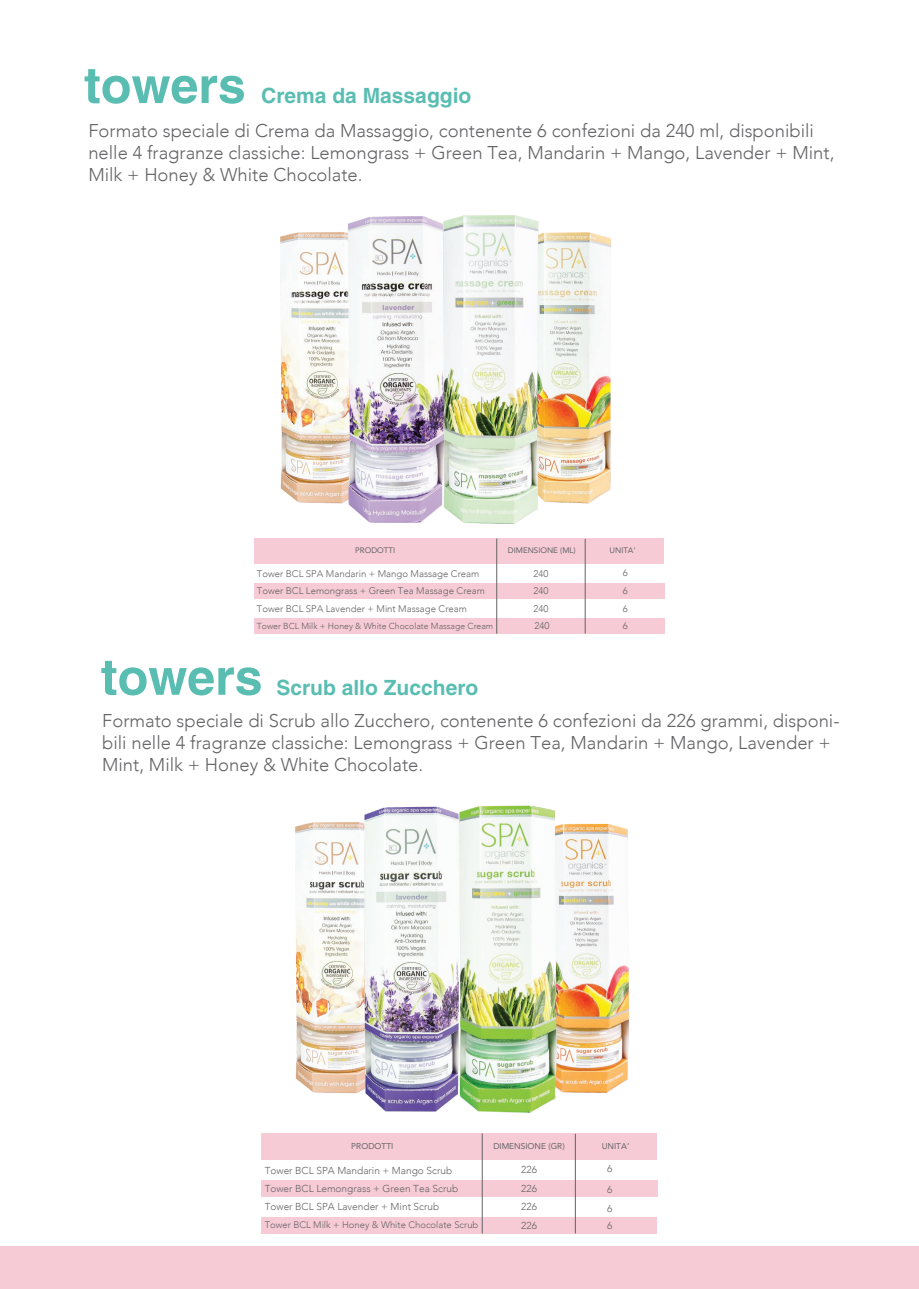
<style>
.page{position:relative;width:919px;height:1289px;background:#fff}
.page>*{position:absolute;margin:0;border:0;box-sizing:border-box;transform-origin:0 0}
.t1{font:700 50.1px "Helvetica";color:#5abdb2}
.t2{font:700 21px "Helvetica";color:#5abdb2}
.t3{font:300 18.45px/22px "Avenir";color:#636366}
.t4{font:300 10.05px "Avenir";color:#636366}
.t5{font:300 9.6px "Avenir";color:#636366}
.t6{font:300 9.45px "Avenir";color:#636366}
.t7{font:300 8.7px "Avenir";color:#636366}
.t8{font:8.4px "Avenir";color:#636366}
.t9{font:7.95px "Avenir";color:#636366}
</style>
<div class="page">
<div style="left:0;top:1246px;width:918px;height:42px;background:#f7cbd5"></div>
<img style="left:571px;top:823px;width:59px;height:270px">
<img style="left:295px;top:822px;width:54px;height:271px">
<img style="left:349px;top:806px;width:94px;height:306px">
<img style="left:443px;top:805px;width:128px;height:308px">
<div style="left:254px;top:583px;width:410px;height:16px;background:#f7cbd5"></div>
<div style="left:254px;top:618px;width:410px;height:16px;background:#f7cbd5"></div>
<div style="left:254px;top:538px;width:409px;height:26px;background:#f7cbd5"></div>
<hr style="left:496px;top:538px;width:1px;height:95px;background:#636366">
<hr style="left:585px;top:539px;width:1px;height:94px;background:#636366">
<img style="left:554px;top:232px;width:58px;height:272px">
<img style="left:280px;top:232px;width:53px;height:272px">
<img style="left:457px;top:215px;width:97px;height:309px">
<img style="left:333px;top:216px;width:124px;height:307px">
<div style="left:261px;top:1180px;width:396px;height:16px;background:#f7cbd5"></div>
<div style="left:261px;top:1217px;width:395px;height:16px;background:#f7cbd5"></div>
<div style="left:261px;top:1133px;width:396px;height:27px;background:#f7cbd5"></div>
<hr style="left:482px;top:1133px;width:1px;height:100px;background:#636366">
<hr style="left:575px;top:1133px;width:1px;height:100px;background:#636366">
<h1 class="t1" style="left:84px;top:55px;width:163px">towers</h1>
<p class="t2" style="left:261px;top:83px;width:212px">Crema da Massaggio</p>
<p class="t3" style="left:88px;top:119px;width:747px">Formato speciale di Crema da Massaggio, contenente 6 confezioni da 240 ml, disponibili nelle 4 fragranze classiche: Lemongrass + Green Tea, Mandarin + Mango, Lavender + Mint,<br>Milk + Honey &amp; White Chocolate.</p>
<p class="t9" style="left:355px;top:544px;width:41px">PRODOTTI</p>
<p class="t9" style="left:508px;top:543px;width:69px">DIMENSIONE (ML)</p>
<p class="t9" style="left:609px;top:543px;width:28px">UNITA’</p>
<p class="t5" style="left:257px;top:568px;width:224px">Tower BCL SPA Mandarin + Mango Massage Cream</p>
<p class="t5" style="left:533px;top:567px;width:16px">240</p>
<p class="t5" style="left:622px;top:567px;width:6px">6</p>
<p class="t5" style="left:257px;top:585px;width:229px">Tower BCL Lemongrass + Green Tea Massage Cream</p>
<p class="t5" style="left:533px;top:585px;width:16px">240</p>
<p class="t5" style="left:622px;top:585px;width:6px">6</p>
<p class="t5" style="left:257px;top:602px;width:212px">Tower BCL SPA Lavender + Mint Massage Cream</p>
<p class="t5" style="left:533px;top:603px;width:16px">240</p>
<p class="t5" style="left:622px;top:602px;width:6px">6</p>
<p class="t7" style="left:257px;top:620px;width:238px">Tower BCL Milk + Honey &amp; White Chocolate Massage Cream</p>
<p class="t5" style="left:534px;top:619px;width:16px">240</p>
<p class="t5" style="left:622px;top:620px;width:6px">6</p>
<h1 class="t1" style="left:101px;top:646px;width:163px">towers</h1>
<p class="t2" style="left:276px;top:674px;width:203px">Scrub allo Zucchero</p>
<p class="t3" style="left:102px;top:709px;width:738px">Formato speciale di Scrub allo Zucchero, contenente 6 confezioni da 226 grammi, disponi&shy;bili nelle 4 fragranze classiche: Lemongrass + Green Tea, Mandarin + Mango, Lavender +<br>Mint, Milk + Honey &amp; White Chocolate.</p>
<p class="t8" style="left:351px;top:1139px;width:44px">PRODOTTI</p>
<p class="t8" style="left:493px;top:1139px;width:73px">DIMENSIONE (GR)</p>
<p class="t8" style="left:601px;top:1139px;width:29px">UNITA’</p>
<p class="t4" style="left:521px;top:1182px;width:17px">226</p>
<p class="t4" style="left:521px;top:1219px;width:17px">226</p>
<p class="t4" style="left:265px;top:1164px;width:189px">Tower BCL SPA Mandarin + Mango Scrub</p>
<p class="t4" style="left:607px;top:1162px;width:7px">6</p>
<p class="t4" style="left:521px;top:1163px;width:17px">226</p>
<p class="t4" style="left:521px;top:1200px;width:17px">226</p>
<p class="t4" style="left:265px;top:1182px;width:195px">Tower BCL Lemongrass + Green Tea Scrub</p>
<p class="t4" style="left:607px;top:1183px;width:7px">6</p>
<p class="t4" style="left:265px;top:1200px;width:176px">Tower BCL SPA Lavender + Mint Scrub</p>
<p class="t4" style="left:607px;top:1202px;width:7px">6</p>
<p class="t6" style="left:265px;top:1219px;width:215px">Tower BCL Milk + Honey &amp; White Chocolate Scrub</p>
<p class="t4" style="left:607px;top:1218px;width:7px">6</p>
</div>
